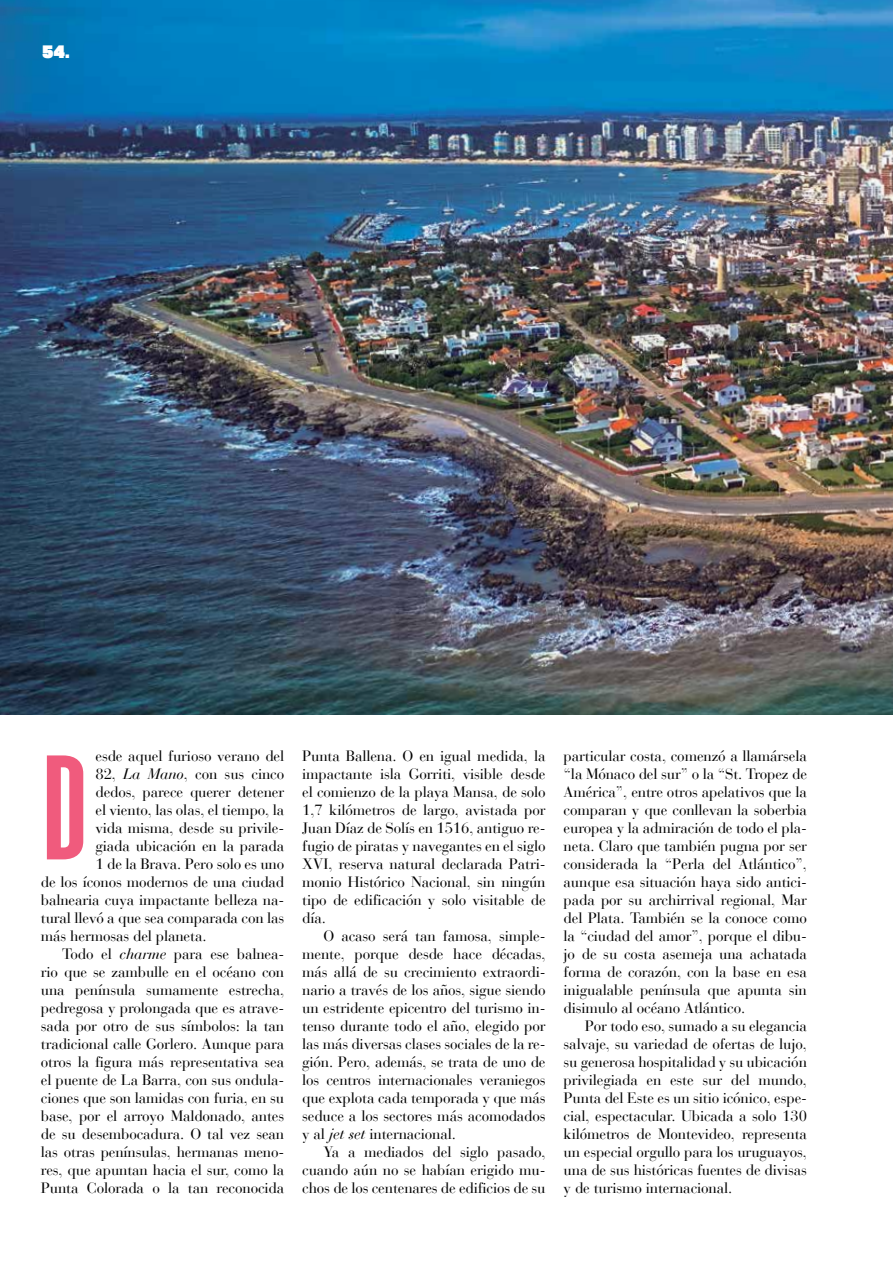
<style>
.page{position:relative;width:893px;height:1263px;background:#fff}
.page>*{position:absolute;margin:0;border:0;box-sizing:border-box;transform-origin:0 0}
.t1{font:148.5px "Akkordeon Six";color:#f05b7d}
.t2{font:18px "Akkordeon Fourteen";color:#fff}
.t3{font:15px/18px "Bauer Bodoni LT";letter-spacing:-.01em;color:#000;text-align:justify}
.s1{font-style:italic}
</style>
<div class="page">
<img style="left:0;top:0;width:893px;height:714px">
<p class="t2" style="left:43px;top:41px;width:28px">54.</p>
<p class="t3" style="left:96px;top:747px;width:190px">esde aquel furioso verano del</p>
<p class="t3" style="left:96px;top:765px;width:190px">82, <span class="s1">La Mano</span>, con sus cinco</p>
<p class="t3" style="left:96px;top:783px;width:190px">dedos, parece querer detener</p>
<p class="t3" style="left:96px;top:801px;width:190px">el viento, las olas, el tiempo, la</p>
<p class="t3" style="left:96px;top:819px;width:190px">vida misma, desde su privile-</p>
<p class="t3" style="left:96px;top:837px;width:190px">giada ubicación en la parada</p>
<p class="t3" style="left:96px;top:855px;width:190px">1 de la Brava. Pero solo es uno</p>
<p class="t3" style="left:41px;top:873px;width:245px">de los íconos modernos de una ciudad</p>
<p class="t3" style="left:41px;top:891px;width:245px">balnearia cuya impactante belleza na-</p>
<p class="t3" style="left:41px;top:909px;width:245px">tural llevó a que sea comparada con las</p>
<p class="t3" style="left:41px;top:927px;width:167px">más hermosas del planeta.</p>
<p class="t3" style="left:62px;top:945px;width:224px">Todo el <span class="s1">charme</span> para ese balnea-</p>
<p class="t3" style="left:41px;top:963px;width:245px">rio que se zambulle en el océano con</p>
<p class="t3" style="left:41px;top:981px;width:245px">una península sumamente estrecha,</p>
<p class="t3" style="left:41px;top:999px;width:245px">pedregosa y prolongada que es atrave-</p>
<p class="t3" style="left:41px;top:1017px;width:245px">sada por otro de sus símbolos: la tan</p>
<p class="t3" style="left:41px;top:1035px;width:245px">tradicional calle Gorlero. Aunque para</p>
<p class="t3" style="left:41px;top:1053px;width:245px">otros la figura más representativa sea</p>
<p class="t3" style="left:41px;top:1071px;width:245px">el puente de La Barra, con sus ondula-</p>
<p class="t3" style="left:41px;top:1089px;width:245px">ciones que son lamidas con furia, en su</p>
<p class="t3" style="left:41px;top:1107px;width:245px">base, por el arroyo Maldonado, antes</p>
<p class="t3" style="left:41px;top:1125px;width:245px">de su desembocadura. O tal vez sean</p>
<p class="t3" style="left:41px;top:1143px;width:245px">las otras penínsulas, hermanas meno-</p>
<p class="t3" style="left:41px;top:1161px;width:245px">res, que apuntan hacia el sur, como la</p>
<p class="t3" style="left:41px;top:1179px;width:245px">Punta Colorada o la tan reconocida</p>
<h1 class="t1" style="left:43px;top:725px;width:44px">D</h1>
<p class="t3" style="left:302px;top:747px;width:245px">Punta Ballena. O en igual medida, la impactante isla Gorriti, visible desde el comienzo de la playa Mansa, de solo 1,7 kilómetros de largo, avistada por Juan Díaz de Solís en 1516, antiguo re&shy;fugio de piratas y navegantes en el siglo XVI, reserva natural declarada Patri&shy;monio Histórico Nacional, sin ningún tipo de edificación y solo visitable de día.</p>
<p class="t3" style="left:302px;top:927px;width:245px;text-indent:21px">O acaso será tan famosa, simple&shy;mente, porque desde hace décadas, más allá de su crecimiento extraordi&shy;nario a través de los años, sigue siendo un estridente epicentro del turismo in&shy;tenso durante todo el año, elegido por las más diversas clases sociales de la re&shy;gión. Pero, además, se trata de uno de los centros internacionales veraniegos que explota cada temporada y que más seduce a los sectores más acomodados y al <span class="s1">jet set</span> internacional.</p>
<p class="t3" style="left:302px;top:1143px;width:245px;text-indent:21px">Ya a mediados del siglo pasado, cuando aún no se habían erigido mu&shy;chos de los centenares de edificios de su</p>
<p class="t3" style="left:564px;top:747px;width:245px">particular costa, comenzó a llamársela “la Mónaco del sur” o la “St. Tropez de América”, entre otros apelativos que la comparan y que conllevan la soberbia europea y la admiración de todo el pla&shy;neta. Claro que también pugna por ser considerada la “Perla del Atlántico”, aunque esa situación haya sido antici&shy;pada por su archirrival regional, Mar del Plata. También se la conoce como la “ciudad del amor”, porque el dibu&shy;jo de su costa asemeja una achatada forma de corazón, con la base en esa inigualable península que apunta sin disimulo al océano Atlántico.</p>
<p class="t3" style="left:564px;top:1017px;width:245px;text-indent:21px">Por todo eso, sumado a su elegancia salvaje, su variedad de ofertas de lujo, su generosa hospitalidad y su ubicación privilegiada en este sur del mundo, Punta del Este es un sitio icónico, espe&shy;cial, espectacular. Ubicada a solo 130 kilómetros de Montevideo, representa un especial orgullo para los uruguayos, una de sus históricas fuentes de divisas y de turismo internacional.</p>
</div>
